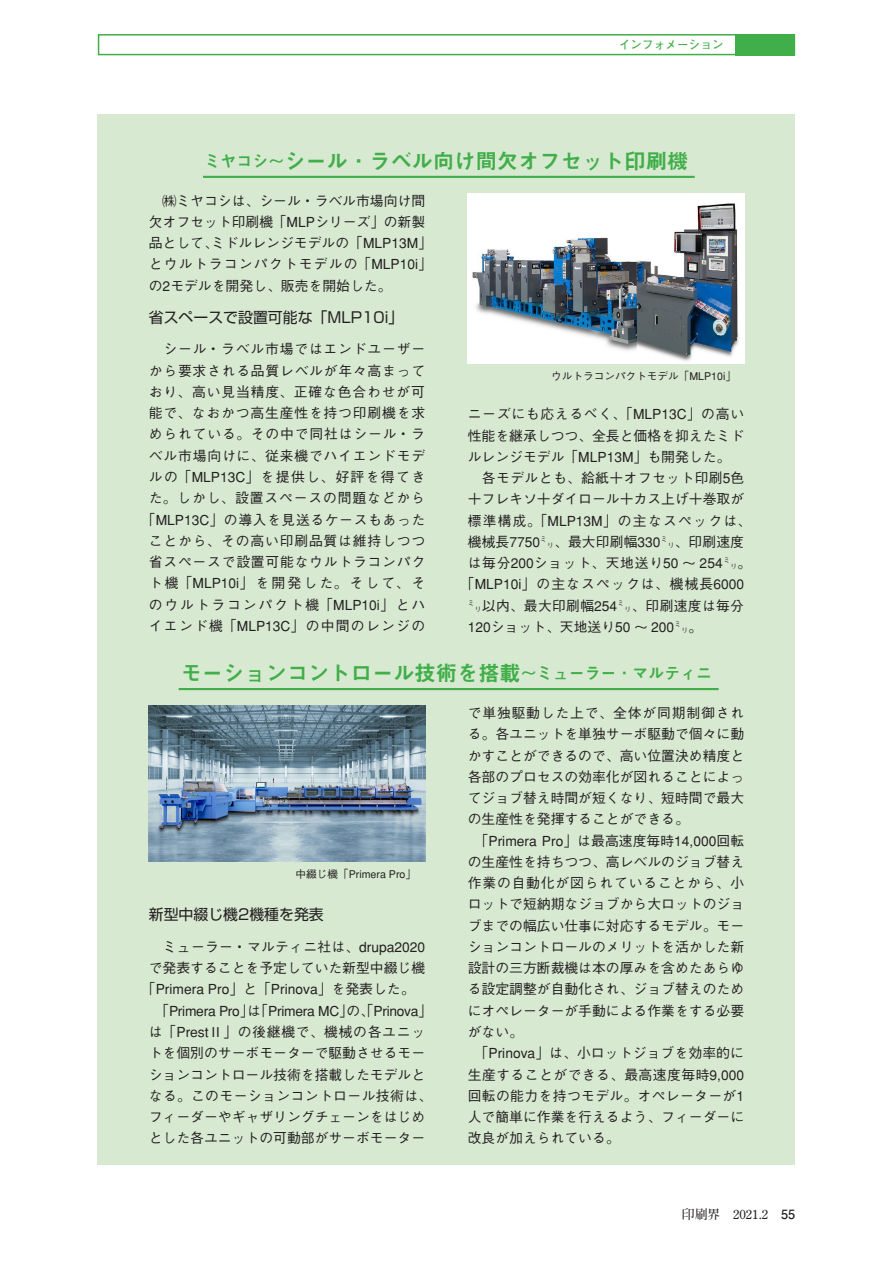
<style>
.page{position:relative;width:893px;height:1263px;background:#fff}
.page>*{position:absolute;margin:0;border:0;box-sizing:border-box;transform-origin:0 0}
.t1{font:21.3px "Midashi Go MB31";color:#40ae49}
.t2{font:15.9px "Midashi Go MB31";color:#40ae49}
.t3{font:14.85px "Shin Go";color:#231f20}
.t4{font:500 13.8px/21.3px "Gothic BBB";color:#231f20;text-align:justify}
.t5{font:500 13.8px/21.3px "Gothic BBB";letter-spacing:.06em;color:#231f20;text-align:center}
.t6{font:500 13.8px "Gothic BBB";letter-spacing:.02em;color:#231f20}
.t7{font:500 13.8px "Gothic BBB";letter-spacing:.08em;color:#231f20}
.t8{font:500 13.8px "Gothic BBB";letter-spacing:.025em;color:#231f20}
.t9{font:500 13.8px "Gothic BBB";letter-spacing:.09em;color:#231f20}
.t10{font:500 13.8px "Gothic BBB";letter-spacing:.03em;color:#231f20}
.t11{font:700 12.75px "Futo Min A101";color:#231f20}
.t12{font:700 12.75px "Futo Go B101 Pro";color:#231f20}
.t13{font:700 11.7px "Futo Go B101 Pro";color:#40ae49}
.t14{font:500 10.65px "Gothic BBB";color:#231f20}
</style>
<div class="page">
<div style="left:98px;top:114px;width:697px;height:1051px;background:#d8e9d2"></div>
<div style="left:98px;top:34px;width:697px;height:21px;border:2px solid #40ae49"></div>
<div style="left:735px;top:34px;width:59px;height:21px;background:#40ae49"></div>
<hr style="left:203px;top:176px;width:492px;height:2px;background:#40ae49">
<hr style="left:179px;top:688px;width:540px;height:2px;background:#40ae49">
<img style="left:468px;top:194px;width:276px;height:170px">
<img style="left:149px;top:706px;width:276px;height:155px">
<p class="t13" style="left:619px;top:35px;width:107px">インフォメーション</p>
<p class="t1" style="left:284px;top:148px;width:405px">シール・ラベル向け間欠オフセット印刷機</p>
<p class="t2" style="left:205px;top:152px;width:81px">ミヤコシ〜</p>
<p class="t4" style="left:149px;top:190px;width:278px">　㈱ミヤコシは、シール・ラベル市場向け間</p>
<p class="t4" style="left:149px;top:212px;width:278px">欠オフセット印刷機「MLPシリーズ」の新製</p>
<p class="t4" style="left:211px;top:233px;width:223px">ミドルレンジモデルの「MLP13M「</p>
<p class="t4" style="left:149px;top:233px;width:285px;text-align:left">品として、<br>とウルトラコンパクトモデルの「MLP10 「iの2モデルを開発し、販売を開始した。</p>
<p class="t3" style="left:149px;top:307px;width:256px">省スペースで設置可能な「MLP10 「i</p>
<p class="t5" style="left:142px;top:339px;width:285px">　シール・ラベル市場ではエンドユーザーから要求される品質レベルが年々高まっており、高い見当精度、正確な色合わせが可能で、なおかつ高生産性を持つ印刷機を求められている。その中で同社はシール・ラベル市場向けに、従来機でハイエンドモデルの「MLP13C」を提供し、好評を得てきた。しかし、設置スペースの問題などから「MLP13C」の導入を見送るケースもあったことから、その高い印刷品質は維持しつつ省スペースで設置可能なウルトラコンパクト機「MLP10」i を開発した。そして、そのウルトラコンパクト機「MLP10 」i とハイエンド機「MLP13C」の中間のレンジの</p>
<p class="t14" style="left:551px;top:370px;width:186px">ウルトラコンパクトモデル「MLP10 「i</p>
<p class="t4" style="left:468px;top:404px;width:278px">ニーズにも応えるべく、「MLP13C」の高い性能を継承しつつ、全長と価格を抑えたミドルレンジモデル「MLP13M」も開発した。</p>
<p class="t10" style="left:468px;top:470px;width:278px">　各モデルとも、給紙＋オフセット印刷色5</p>
<p class="t4" style="left:468px;top:489px;width:278px">＋フレキソ＋ダイロール＋カス上げ＋巻取が</p>
<p class="t9" style="left:468px;top:513px;width:285px">標準構成。「MLP13M」の主なスペックは、</p>
<p class="t4" style="left:468px;top:531px;width:278px">機械長7750㍉、最大印刷幅330㍉、印刷速度</p>
<p class="t8" style="left:468px;top:555px;width:285px">は毎分200ショット、天地送り50 ～ 254㍉。</p>
<p class="t7" style="left:461px;top:576px;width:285px">「MLP10 」i の主なスペックは、機械長6000</p>
<p class="t6" style="left:468px;top:598px;width:278px">㍉以内、最大印刷幅254㍉、印刷速度は毎分</p>
<p class="t4" style="left:468px;top:617px;width:236px">120ショット、天地送り50 ～ 200㍉。</p>
<p class="t1" style="left:181px;top:660px;width:342px">モーションコントロール技術を搭載</p>
<p class="t2" style="left:521px;top:664px;width:193px">〜ミューラー・マルティニ</p>
<p class="t14" style="left:296px;top:868px;width:122px">中綴じ機「Primera Pro「</p>
<p class="t3" style="left:149px;top:905px;width:176px">新型中綴じ機2機種を発表</p>
<p class="t6" style="left:149px;top:939px;width:278px">　ミューラー・マルティニ社は、drupa2020</p>
<p class="t4" style="left:149px;top:958px;width:278px">で発表することを予定していた新型中綴じ機</p>
<p class="t4" style="left:142px;top:979px;width:274px">「Primera Pro」と「Prinova」を発表した。</p>
<p class="t4" style="left:149px;top:1000px;width:285px;text-align:left">　「Primera Pro 「は」 Primera MC の」、「Prinova「は「PrestⅡ」の後継機で、機械の各ユニットを個別のサーボモーターで駆動させるモーションコントロール技術を搭載したモデルとなる。このモーションコントロール技術は、フィーダーやギャザリングチェーンをはじめとした各ユニットの可動部がサーボモーター</p>
<p class="t4" style="left:468px;top:703px;width:278px">で単独駆動した上で、全体が同期制御される。各ユニットを単独サーボ駆動で個々に動かすことができるので、高い位置決め精度と各部のプロセスの効率化が図れることによってジョブ替え時間が短くなり、短時間で最大の生産性を発揮することができる。</p>
<p class="t4" style="left:468px;top:830px;width:278px">　「Primera Pro」は最高速度毎時14,000回転の生産性を持ちつつ、高レベルのジョブ替え作業の自動化が図られていることから、小ロットで短納期なジョブから大ロットのジョブまでの幅広い仕事に対応するモデル。モーションコントロールのメリットを活かした新設計の三方断裁機は本の厚みを含めたあらゆる設定調整が自動化され、ジョブ替えのためにオペレーターが手動による作業をする必要がない。</p>
<p class="t4" style="left:468px;top:1043px;width:278px">　「Prinova」は、小ロットジョブを効率的に生産することができる、最高速度毎時9,000回転の能力を持つモデル。オペレーターが1人で簡単に作業を行えるよう、フィーダーに改良が加えられている。</p>
<p class="t11" style="left:682px;top:1206px;width:40px">印刷界</p>
<p class="t11" style="left:733px;top:1206px;width:37px">2021.2</p>
<p class="t12" style="left:781px;top:1204px;width:16px">55</p>
</div>
